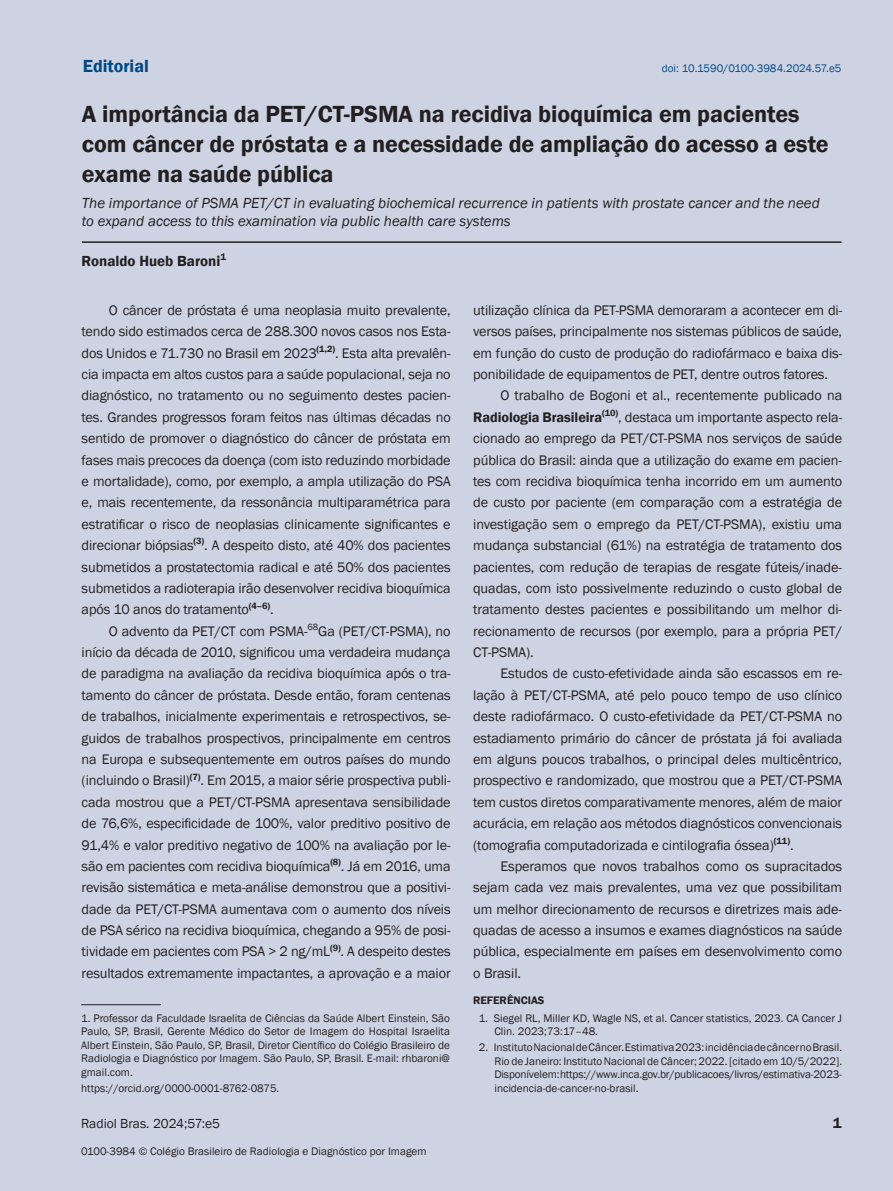
<style>
.page{position:relative;width:893px;height:1191px;background:#ced3e4}
.page>*{position:absolute;margin:0;border:0;box-sizing:border-box;transform-origin:0 0}
.t1{font:600 24px/30px "Franklin Gothic";letter-spacing:-.005em;color:#231f20}
.t2{font:600 18px "Franklin Gothic";color:#014984}
.t3{font:italic 15px/18px "Franklin Gothic";color:#231f20}
.t4{font:600 15px "Franklin Gothic";color:#231f20}
.t5{font:14.25px/21.5px "Franklin Gothic";letter-spacing:-.005em;color:#231f20;text-align:justify}
.t6{font:13.5px "Franklin Gothic";color:#231f20}
.t7{font:11.25px/13.5px "Franklin Gothic";color:#231f20;text-align:justify}
.t8{font:11.25px "Franklin Gothic";color:#014984}
.t9{font:600 11.25px "Franklin Gothic";color:#231f20}
.s1{font-weight:600}
</style>
<div class="page">
<hr style="left:81px;top:1004px;width:80px;height:1px;background:#231f20">
<hr style="left:82px;top:241px;width:759px;height:2px;background:#231f20">
<p class="t2" style="left:83px;top:55px;width:68px">Editorial</p>
<p class="t8" style="left:662px;top:61px;width:181px">doi: 10.1590/0100-3984.2024.57.e5</p>
<h1 class="t1" style="left:82px;top:99px;width:748px">A importância da PET/CT-PSMA na recidiva bioquímica em pacientes com câncer de próstata e a necessidade de ampliação do acesso a este exame na saúde pública</h1>
<p class="t3" style="left:82px;top:195px;width:739px">The importance of PSMA PET/CT in evaluating biochemical recurrence in patients with prostate cancer and the need to expand access to this examination via public health care systems</p>
<p class="t4" style="left:82px;top:252px;width:146px">Ronaldo Hueb Baroni<sup>1</sup></p>
<p class="t5" style="left:82px;top:300px;width:371px;text-indent:27px">O câncer de próstata é uma neoplasia muito prevalente, tendo sido estimados cerca de 288.300 novos casos nos Esta&shy;dos Unidos e 71.730 no Brasil em 2023<sup>(1,2)</sup>. Esta alta prevalên&shy;cia impacta em altos custos para a saúde populacional, seja no diagnóstico, no tratamento ou no seguimento destes pacien&shy;tes. Grandes progressos foram feitos nas últimas décadas no sentido de promover o diagnóstico do câncer de próstata em fases mais precoces da doença (com isto reduzindo morbidade e mortalidade), como, por exemplo, a ampla utilização do PSA e, mais recentemente, da ressonância multiparamétrica para estratificar o risco de neoplasias clinicamente significantes e direcionar biópsias<sup>(3)</sup>. A despeito disto, até 40% dos pacientes submetidos a prostatectomia radical e até 50% dos pacientes submetidos a radioterapia irão desenvolver recidiva bioquímica após 10 anos do tratamento<sup>(4–6)</sup>.</p>
<p class="t5" style="left:82px;top:620px;width:371px;text-indent:27px">O advento da PET/CT com PSMA-<sup>68</sup>Ga (PET/CT-PSMA), no início da década de 2010, significou uma verdadeira mudança de paradigma na avaliação da recidiva bioquímica após o tra&shy;tamento do câncer de próstata. Desde então, foram centenas de trabalhos, inicialmente experimentais e retrospectivos, se&shy;guidos de trabalhos prospectivos, principalmente em centros na Europa e subsequentemente em outros países do mundo (incluindo o Brasil)<sup>(7)</sup>. Em 2015, a maior série prospectiva publi&shy;cada mostrou que a PET/CT-PSMA apresentava sensibilidade de 76,6%, especificidade de 100%, valor preditivo positivo de 91,4% e valor preditivo negativo de 100% na avaliação por le&shy;são em pacientes com recidiva bioquímica<sup>(8)</sup>. Já em 2016, uma revisão sistemática e meta-análise demonstrou que a positivi&shy;dade da PET/CT-PSMA aumentava com o aumento dos níveis de PSA sérico na recidiva bioquímica, chegando a 95% de posi&shy;tividade em pacientes com PSA &gt; 2 ng/mL<sup>(9)</sup>. A despeito destes resultados extremamente impactantes, a aprovação e a maior</p>
<p class="t7" style="left:81px;top:1011px;width:370px">1. Professor da Faculdade Israelita de Ciências da Saúde Albert Einstein, São Paulo, SP, Brasil, Gerente Médico do Setor de Imagem do Hospital Israelita Albert Einstein, São Paulo, SP, Brasil, Diretor Científico do Colégio Brasileiro de Radiologia e Diagnóstico por Imagem. São Paulo, SP, Brasil. E-mail: rhbaroni@ gmail.com.</p>
<p class="t7" style="left:81px;top:1081px;width:200px">https://orcid.org/0000-0001-8762-0875.</p>
<p class="t5" style="left:473px;top:300px;width:371px">utilização clínica da PET-PSMA demoraram a acontecer em di-</p>
<p class="t5" style="left:473px;top:321px;width:370px">versos países, principalmente nos sistemas públicos de saúde,</p>
<p class="t5" style="left:473px;top:342px;width:371px">em função do custo de produção do radiofármaco e baixa dis-</p>
<p class="t5" style="left:473px;top:364px;width:356px">ponibilidade de equipamentos de PET, dentre outros fatores.</p>
<p class="t5" style="left:500px;top:385px;width:343px">O trabalho de Bogoni et al., recentemente publicado na</p>
<p class="t5" style="left:473px;top:407px;width:371px"><span class="s1">Radiologia Brasileira</span><sup>(10)</sup>, destaca um importante aspecto rela-</p>
<p class="t5" style="left:473px;top:428px;width:371px">cionado ao emprego da PET/CT-PSMA nos serviços de saúde</p>
<p class="t5" style="left:473px;top:449px;width:370px">pública do Brasil: ainda que a utilização do exame em pacien-</p>
<p class="t5" style="left:473px;top:471px;width:370px">tes com recidiva bioquímica tenha incorrido em um aumento</p>
<p class="t5" style="left:473px;top:492px;width:371px">de custo por paciente (em comparação com a estratégia de</p>
<p class="t5" style="left:473px;top:513px;width:370px">investigação sem o emprego da PET/CT-PSMA), existiu uma</p>
<p class="t5" style="left:473px;top:535px;width:371px">mudança substancial (61%) na estratégia de tratamento dos</p>
<p class="t5" style="left:473px;top:556px;width:370px">pacientes, com redução de terapias de resgate fúteis/inade-</p>
<p class="t5" style="left:473px;top:578px;width:371px">quadas, com isto possivelmente reduzindo o custo global de</p>
<p class="t5" style="left:473px;top:599px;width:370px">tratamento destes pacientes e possibilitando um melhor di-</p>
<p class="t5" style="left:473px;top:620px;width:371px">recionamento de recursos (por exemplo, para a própria PET/</p>
<p class="t5" style="left:473px;top:642px;width:62px">CT-PSMA).</p>
<p class="t5" style="left:500px;top:663px;width:343px">Estudos de custo-efetividade ainda são escassos em re-</p>
<p class="t5" style="left:473px;top:684px;width:371px">lação à PET/CT-PSMA, até pelo pouco tempo de uso clínico</p>
<p class="t5" style="left:473px;top:706px;width:371px">deste radiofármaco. O custo-efetividade da PET/CT-PSMA no</p>
<p class="t5" style="left:473px;top:727px;width:371px">estadiamento primário do câncer de próstata já foi avaliada</p>
<p class="t5" style="left:473px;top:749px;width:370px">em alguns poucos trabalhos, o principal deles multicêntrico,</p>
<p class="t5" style="left:473px;top:770px;width:370px">prospectivo e randomizado, que mostrou que a PET/CT-PSMA</p>
<p class="t5" style="left:473px;top:791px;width:371px">tem custos diretos comparativamente menores, além de maior</p>
<p class="t5" style="left:473px;top:813px;width:370px">acurácia, em relação aos métodos diagnósticos convencionais</p>
<p class="t5" style="left:473px;top:834px;width:322px">(tomografia computadorizada e cintilografia óssea)<sup>(11)</sup>.</p>
<p class="t5" style="left:500px;top:855px;width:343px">Esperamos que novos trabalhos como os supracitados</p>
<p class="t5" style="left:473px;top:877px;width:370px">sejam cada vez mais prevalentes, uma vez que possibilitam</p>
<p class="t5" style="left:473px;top:898px;width:370px">um melhor direcionamento de recursos e diretrizes mais ade-</p>
<p class="t5" style="left:473px;top:920px;width:370px">quadas de acesso a insumos e exames diagnósticos na saúde</p>
<p class="t5" style="left:473px;top:941px;width:370px">pública, especialmente em países em desenvolvimento como</p>
<p class="t5" style="left:473px;top:962px;width:49px">o Brasil.</p>
<p class="t9" style="left:473px;top:993px;width:73px">REFERÊNCIAS</p>
<p class="t7" style="left:494px;top:1011px;width:349px;text-indent:-16px">1. Siegel RL, Miller KD, Wagle NS, et al. Cancer statistics, 2023. CA Cancer J<br>Clin. 2023;73:17–48.</p>
<p class="t7" style="left:494px;top:1040px;width:349px;text-indent:-16px">2. Instituto Nacional de Câncer. Estimativa 2023: incidência de câncer no Brasil.<br>Rio de Janeiro: Instituto Nacional de Câncer; 2022. [citado em 10/5/2022].<br>Disponível em: https://www.inca.gov.br/publicacoes/livros/estimativa-2023- incidencia-de-cancer-no-brasil.</p>
<p class="t6" style="left:81px;top:1114px;width:141px">Radiol Bras. 2024;57:e5</p>
<p class="t4" style="left:833px;top:1113px;width:10px">1</p>
<p class="t7" style="left:81px;top:1145px;width:347px">0100-3984 © Colégio Brasileiro de Radiologia e Diagnóstico por Imagem</p>
</div>
